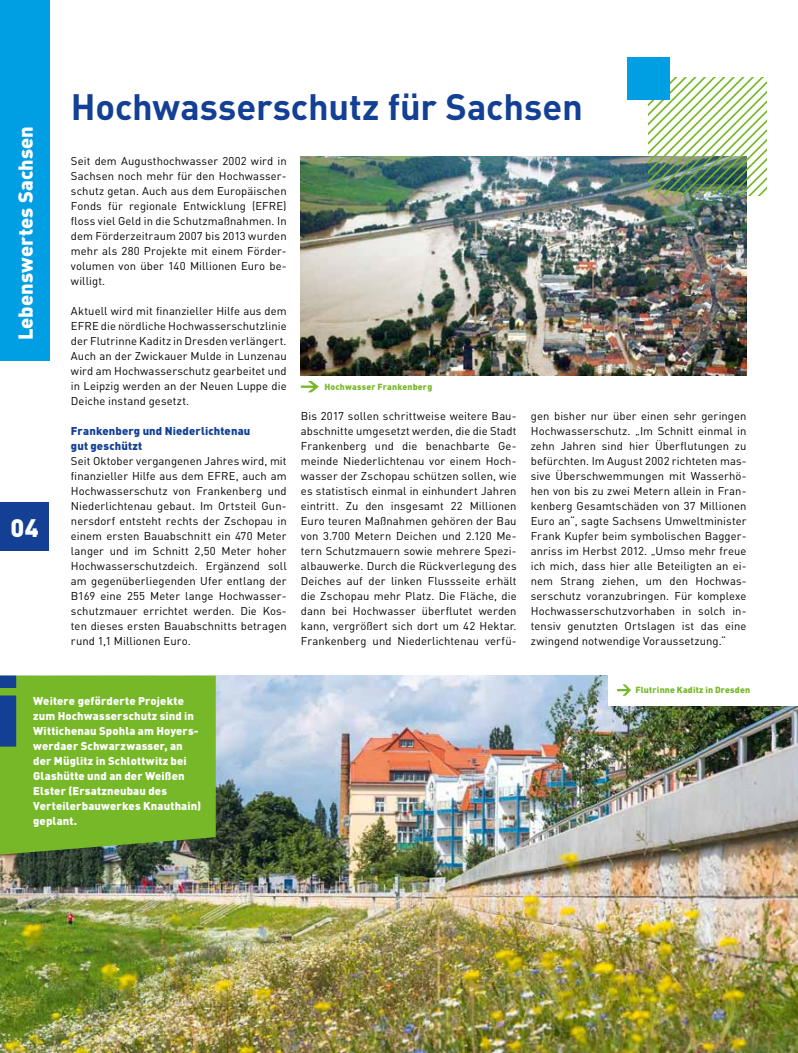
<style>
.page{position:relative;width:798px;height:1053px;background:#fff}
.page>*{position:absolute;margin:0;border:0;box-sizing:border-box;transform-origin:0 0}
.t1{font:700 36.25px "DIN";letter-spacing:-.005em;color:#134094}
.t2{font:900 25px "DIN";color:#fff}
.t3{font:900 20px "DIN";color:#fff}
.t4{font:11.25px/15px "DIN";letter-spacing:.01em;color:#000;text-align:justify}
.t5{font:900 11.25px/15px "DIN";letter-spacing:.01em;color:#fff}
.t6{font:900 11.25px/15px "DIN";color:#134094}
.t7{font:900 8.75px "DIN";color:#76b828}
</style>
<div class="page">
<div style="left:0;top:502px;width:49px;height:49px;background:#134094"></div>
<div style="left:0;top:0;width:50px;height:360px;background:#009ee3"></div>
<img style="left:0;top:675px;width:797px;height:377px">
<img style="left:301px;top:156px;width:445px;height:219px">
<svg style="left:301px;top:381px;width:18px;height:11px"></svg>
<div style="left:0;top:675px;width:216px;height:179px;background:#76b828"></div>
<svg style="left:0;top:675px;width:16px;height:71px"></svg>
<div style="left:608px;top:668px;width:189px;height:37px;background:#fff"></div>
<svg style="left:617px;top:684px;width:14px;height:11px"></svg>
<img style="left:648px;top:78px;width:117px;height:118px">
<div style="left:627px;top:58px;width:42px;height:42px;background:#009ee3"></div>
<h3 class="t3" style="left:12px;top:340px;width:216px;rotate:-90deg">Lebenswertes Sachsen</h3>
<h2 class="t2" style="left:11px;top:511px;width:29px">04</h2>
<h1 class="t1" style="left:71px;top:83px;width:513px">Hochwasserschutz für Sachsen</h1>
<p class="t4" style="left:71px;top:153px;width:217px">Seit dem Augusthochwasser 2002 wird in Sachsen noch mehr für den Hochwasser&shy;schutz getan. Auch aus dem Europäischen Fonds für regionale Entwicklung (EFRE) floss viel Geld in die Schutzmaßnahmen. In dem Förderzeitraum 2007 bis 2013 wurden mehr als 280 Projekte mit einem Förder&shy;volumen von über 140 Millionen Euro be&shy;willigt.</p>
<p class="t4" style="left:71px;top:303px;width:217px">Aktuell wird mit finanzieller Hilfe aus dem EFRE die nördliche Hochwasserschutzlinie der Flutrinne Kaditz in Dresden verlängert.<br>Auch an der Zwickauer Mulde in Lunzenau wird am Hochwasserschutz gearbeitet und in Leipzig werden an der Neuen Luppe die Deiche instand gesetzt.</p>
<p class="t6" style="left:71px;top:423px;width:181px">Frankenberg und Niederlichtenau gut geschützt</p>
<p class="t4" style="left:71px;top:453px;width:217px">Seit Oktober vergangenen Jahres wird, mit finanzieller Hilfe aus dem EFRE, auch am Hochwasserschutz von Frankenberg und Niederlichtenau gebaut. Im Ortsteil Gun&shy;nersdorf entsteht rechts der Zschopau in einem ersten Bauabschnitt ein 470 Meter langer und im Schnitt 2,50 Meter hoher Hochwasserschutzdeich. Ergänzend soll am gegenüberliegenden Ufer entlang der B169 eine 255 Meter lange Hochwasser&shy;schutzmauer errichtet werden. Die Kos&shy;ten dieses ersten Bauabschnitts betragen rund 1,1 Millionen Euro.</p>
<p class="t7" style="left:324px;top:381px;width:109px">Hochwasser Frankenberg</p>
<p class="t4" style="left:301px;top:408px;width:217px">Bis 2017 sollen schrittweise weitere Bau&shy;abschnitte umgesetzt werden, die die Stadt Frankenberg und die benachbarte Ge&shy;meinde Niederlichtenau vor einem Hoch&shy;wasser der Zschopau schützen sollen, wie es statistisch einmal in einhundert Jahren eintritt. Zu den insgesamt 22 Millionen Euro teuren Maßnahmen gehören der Bau von 3.700 Metern Deichen und 2.120 Me&shy;tern Schutzmauern sowie mehrere Spezi&shy;albauwerke. Durch die Rückverlegung des Deiches auf der linken Flussseite erhält die Zschopau mehr Platz. Die Fläche, die dann bei Hochwasser überflutet werden kann, vergrößert sich dort um 42 Hektar.<br>Frankenberg und Niederlichtenau verfü-</p>
<p class="t4" style="left:530px;top:408px;width:217px">gen bisher nur über einen sehr geringen Hochwasserschutz. „Im Schnitt einmal in zehn Jahren sind hier Überflutungen zu befürchten. Im August 2002 richteten mas&shy;sive Überschwemmungen mit Wasserhö&shy;hen von bis zu zwei Metern allein in Fran&shy;kenberg Gesamtschäden von 37 Millionen Euro an“, sagte Sachsens Umweltminister Frank Kupfer beim symbolischen Bagger&shy;anriss im Herbst 2012. „Umso mehr freue ich mich, dass hier alle Beteiligten an ei&shy;nem Strang ziehen, um den Hochwas&shy;serschutz voranzubringen. Für komplexe Hochwasserschutzvorhaben in solch in&shy;tensiv genutzten Ortslagen ist das eine zwingend notwendige Voraussetzung.“</p>
<p class="t7" style="left:635px;top:684px;width:116px">Flutrinne Kaditz in Dresden</p>
<p class="t5" style="left:33px;top:693px;width:170px">Weitere geförderte Projekte zum Hochwasserschutz sind in<br>Wittichenau Spohla am Hoyers&shy;werdaer Schwarzwasser, an der Müglitz in Schlottwitz bei<br>Glashütte und an der Weißen<br>Elster (Ersatzneubau des<br>Verteilerbauwerkes Knauthain) geplant.</p>
</div>
